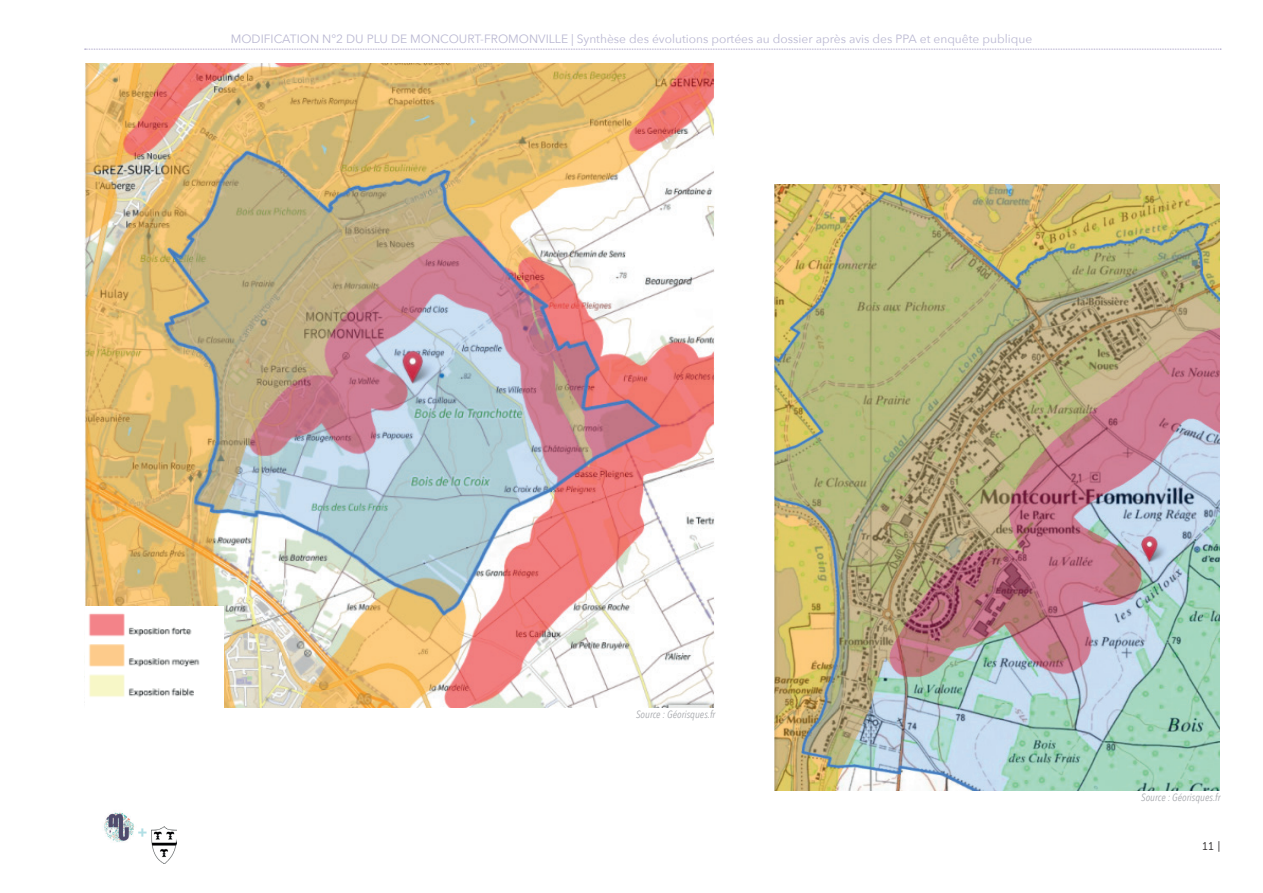
<style>
.page{position:relative;width:1263px;height:893px;background:#fff}
.page>*{position:absolute;margin:0;border:0;box-sizing:border-box;transform-origin:0 0}
.t1{font:700 15px "Avenir Next";color:#b1dfe5}
.t2{font:12px "Avenir Next";color:#bab8d2}
.t3{font:11.25px "Museo Sans 300";color:#231f20}
.t4{font:italic 10.5px "Avenir Next Condensed";color:#a9abaf}
</style>
<div class="page">
<img style="left:104px;top:812px;width:30px;height:30px">
<svg style="left:85px;top:49px;width:1136px;height:1px"></svg>
<img style="left:152px;top:826px;width:25px;height:37px">
<img style="left:84px;top:64px;width:630px;height:643px">
<img style="left:85px;top:606px;width:138px;height:101px">
<img style="left:775px;top:184px;width:444px;height:606px">
<p class="t2" style="left:231px;top:28px;width:803px">MODIFICATION N°2 DU PLU DE MONCOURT-FROMONVILLE | Synthèse des évolutions portées au dossier après avis des PPA et enquête publique</p>
<p class="t1" style="left:137px;top:819px;width:11px">+</p>
<p class="t4" style="left:636px;top:708px;width:81px">Source : Géorisques.fr</p>
<p class="t4" style="left:1141px;top:791px;width:81px">Source : Géorisques.fr</p>
<p class="t3" style="left:1202px;top:840px;width:19px">11 |</p>
</div>
